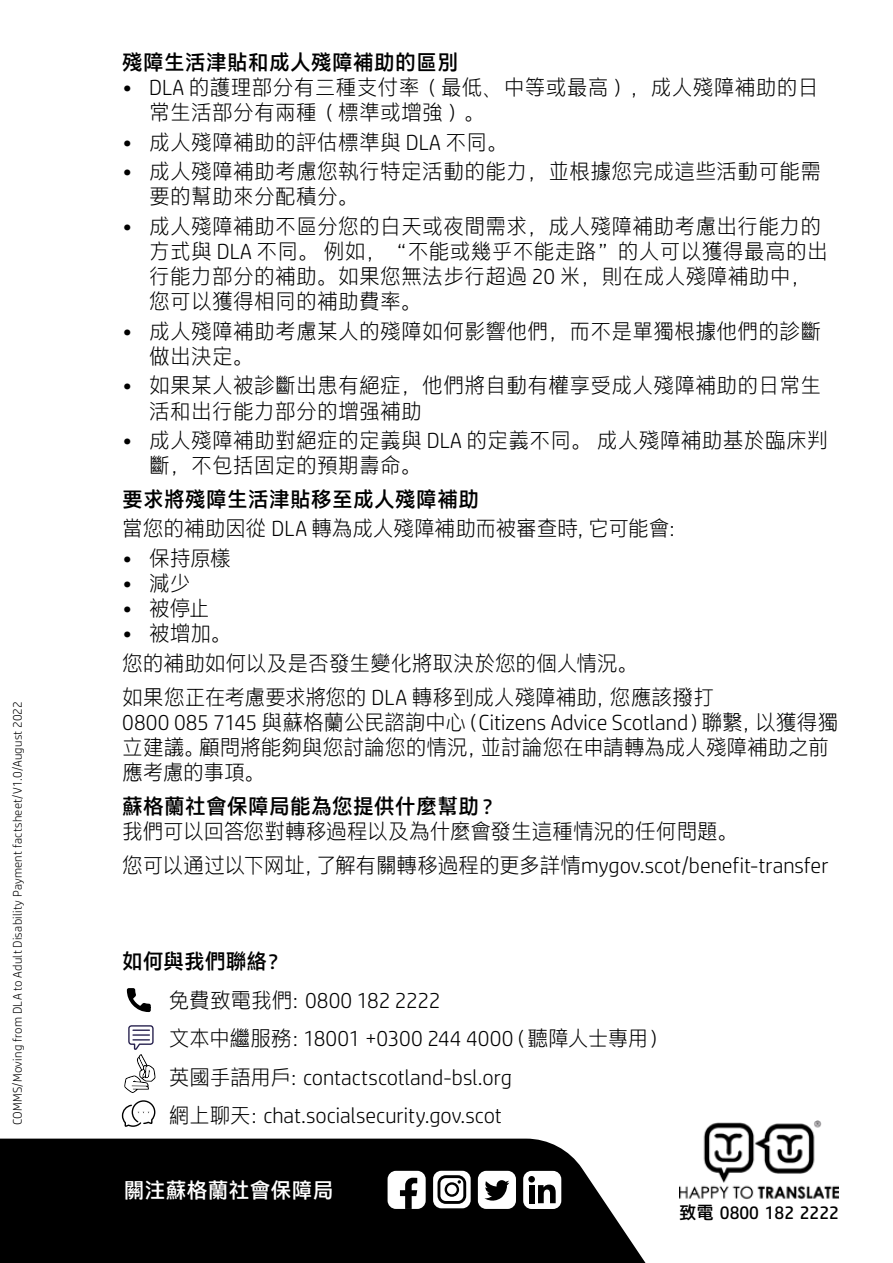
<style>
.page{position:relative;width:893px;height:1263px;background:#fff}
.page>*{position:absolute;margin:0;border:0;box-sizing:border-box;transform-origin:0 0}
.text_tab_10mm{font:300 21px/25.2px "HP Simplified Hans";color:#000}
.text_tab_10mm-2{font:300 21px/25.2px "HP Simplified Hans";letter-spacing:-.02em;color:#000}
.hd_15pt{font:21px "HP Simplified Hans";color:#000}
.t1{font:21px "HP Simplified Hans";color:#fff}
.t2{font:17.55px "HP Simplified Hans";color:#000}
.head_11pt{font:300 12px "HP Simplified Hans";letter-spacing:.02em;color:#000}
.s1{font-family:"Calibri"}
.s2{font-weight:400}
</style>
<div class="page">
<svg style="left:0;top:1138px;width:646px;height:125px;background:#131313"></svg>
<svg style="left:126px;top:988px;width:25px;height:25px"></svg>
<div style="left:388px;top:1171px;width:38px;height:38px;background:#fff;border-radius:8px"></div>
<svg style="left:400px;top:1178px;width:17px;height:31px"></svg>
<div style="left:478px;top:1171px;width:38px;height:38px;background:#fff;border-radius:8px"></div>
<svg style="left:484px;top:1180px;width:25px;height:21px"></svg>
<div style="left:523px;top:1171px;width:38px;height:38px;background:#fff;border-radius:8px"></div>
<div style="left:529px;top:1185px;width:5px;height:18px;background:#000"></div>
<div style="left:528px;top:1176px;width:7px;height:6px;background:#000;border-radius:50%"></div>
<svg style="left:538px;top:1184px;width:18px;height:19px"></svg>
<div style="left:433px;top:1171px;width:38px;height:37px;background:#fff;border-radius:8px"></div>
<svg style="left:437px;top:1175px;width:29px;height:29px"></svg>
<svg style="left:121px;top:1100px;width:35px;height:27px"></svg>
<img style="left:679px;top:1120px;width:160px;height:80px">
<svg style="left:124px;top:1025px;width:31px;height:68px"></svg>
<p class="head_11pt" style="left:11px;top:1125px;width:425px;rotate:-90deg">COMMS/Moving from DLA to Adult Disability Payment factsheet/V1.0/August 2022</p>
<p class="hd_15pt" style="left:122px;top:51px;width:337px">殘障生活津貼和成人殘障補助的區別</p>
<p class="text_tab_10mm" style="left:149px;top:75px;width:671px;text-indent:-27px"><span class="s1">•</span> DLA 的護理部分有三種支付率（最低、中等或最高），成人殘障補助的日常生活部分有兩種（標準或增強）。</p>
<p class="text_tab_10mm" style="left:122px;top:130px;width:388px"><span class="s1">•</span> 成人殘障補助的評估標準與 DLA 不同。</p>
<p class="text_tab_10mm" style="left:149px;top:159px;width:673px;text-indent:-27px"><span class="s1">•</span> 成人殘障補助考慮您執行特定活動的能力，並根據您完成這些活動可能需要的幫助來分配積分。</p>
<p class="text_tab_10mm" style="left:149px;top:214px;width:680px;text-indent:-27px"><span class="s1">•</span> 成人殘障補助不區分您的白天或夜間需求，成人殘障補助考慮出行能力的方式與 DLA 不同。 例如，“不能或幾乎不能走路”的人可以獲得最高的出行能力部分的補助。如果您無法步行超過 20 米，則在成人殘障補助中，您可以獲得相同的補助費率。</p>
<p class="text_tab_10mm" style="left:149px;top:319px;width:673px;text-indent:-27px"><span class="s1">•</span> 成人殘障補助考慮某人的殘障如何影響他們，而不是單獨根據他們的診斷做出決定。</p>
<p class="text_tab_10mm" style="left:149px;top:373px;width:673px;text-indent:-27px"><span class="s1">•</span> 如果某人被診斷出患有絕症，他們將自動有權享受成人殘障補助的日常生活和出行能力部分的增强補助</p>
<p class="text_tab_10mm" style="left:149px;top:428px;width:680px;text-indent:-27px"><span class="s1">•</span> 成人殘障補助對絕症的定義與 DLA 的定義不同。 成人殘障補助基於臨床判斷，不包括固定的預期壽命。</p>
<p class="hd_15pt" style="left:122px;top:488px;width:358px">要求將殘障生活津貼移至成人殘障補助</p>
<p class="text_tab_10mm-2" style="left:122px;top:516px;width:568px">當您的補助因從 DLA 轉為成人殘障補助而被審查時，它可能會：</p>
<p class="text_tab_10mm" style="left:122px;top:546px;width:111px"><span class="s1">•</span> 保持原樣</p>
<p class="text_tab_10mm" style="left:122px;top:571px;width:70px"><span class="s1">•</span> 減少</p>
<p class="text_tab_10mm" style="left:122px;top:596px;width:89px"><span class="s1">•</span> 被停止</p>
<p class="text_tab_10mm" style="left:122px;top:621px;width:111px"><span class="s1">•</span> 被增加。</p>
<p class="text_tab_10mm" style="left:122px;top:651px;width:518px">您的補助如何以及是否發生變化將取決於您的個人情況。</p>
<p class="text_tab_10mm" style="left:122px;top:685px;width:718px">如果您正在考慮要求將您的 DLA 轉移到成人殘障補助，您應該撥打<br>0800 085 7145 與蘇格蘭公民諮詢中心（Citizens Advice Scotland）聯繫，以獲得獨立建議。顧問將能夠與您討論您的情況，並討論您在申請轉為成人殘障補助之前應考慮的事項。</p>
<p class="text_tab_10mm-2" style="left:122px;top:794px;width:618px"><span class="s2">蘇格蘭社會保障局能為您提供什麼幫助？<br></span>我們可以回答您對轉移過程以及為什麼會發生這種情況的任何問題。</p>
<p class="text_tab_10mm" style="left:122px;top:853px;width:708px">您可以通过以下网址，了解有關轉移過程的更多詳情mygov.scot/benefit-transfer</p>
<p class="hd_15pt" style="left:122px;top:950px;width:166px">如何與我們聯絡？</p>
<p class="text_tab_10mm-2" style="left:169px;top:987px;width:273px">免費致電我們：0800 182 2222</p>
<p class="text_tab_10mm-2" style="left:169px;top:1026px;width:499px">文本中繼服務：18001 +0300 244 4000（聽障人士專用）</p>
<p class="text_tab_10mm" style="left:169px;top:1064px;width:345px">英國手語用戶：contactscotland-bsl.org</p>
<p class="text_tab_10mm" style="left:169px;top:1103px;width:334px">網上聊天：chat.socialsecurity.gov.scot</p>
<p class="t1" style="left:124px;top:1179px;width:211px">關注蘇格蘭社會保障局</p>
<p class="t2" style="left:679px;top:1203px;width:161px">致電 0800 182 2222</p>
</div>
